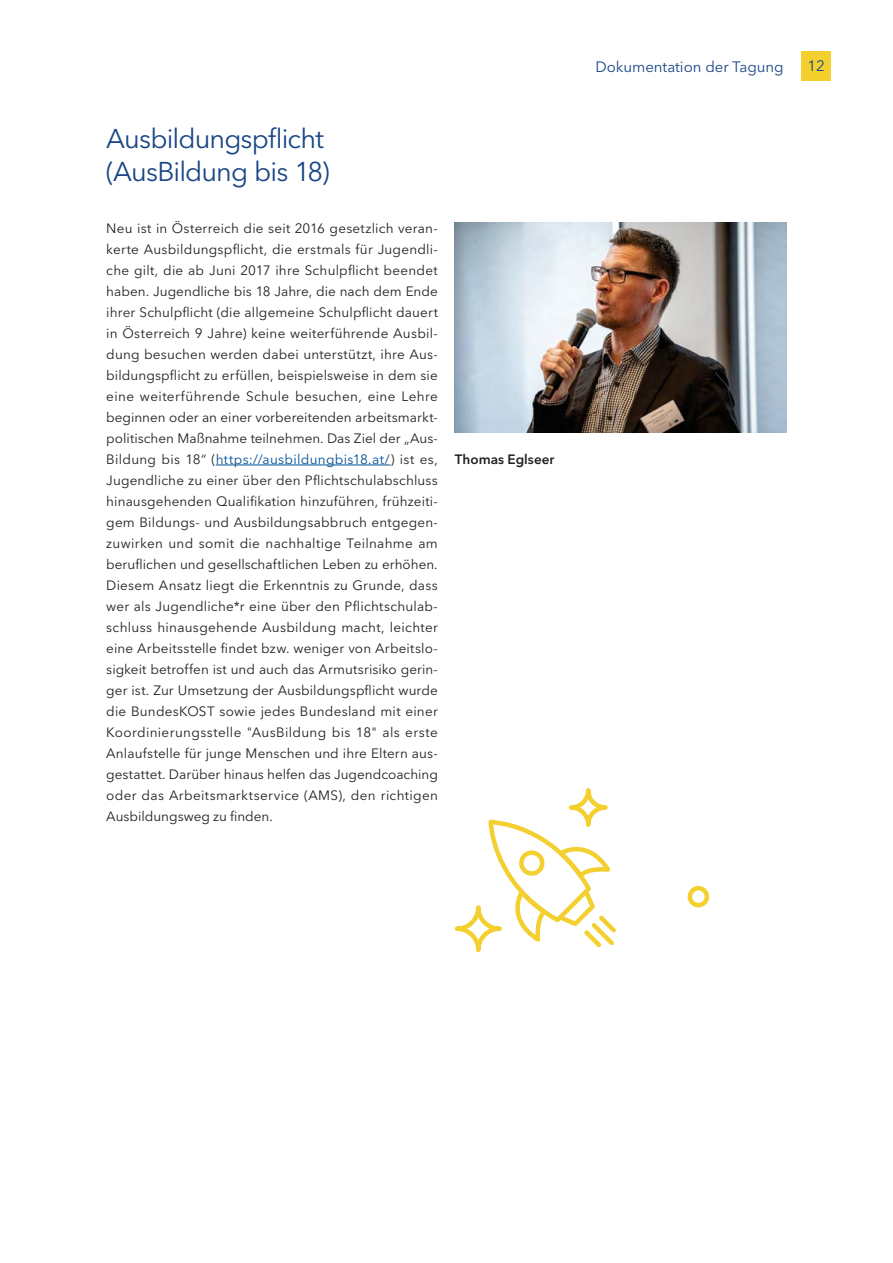
<style>
.page{position:relative;width:893px;height:1263px;background:#fff}
.page>*{position:absolute;margin:0;border:0;box-sizing:border-box;transform-origin:0 0}
.t1{font:27px/33px "Avenir Next LT Pro";letter-spacing:-.03em;color:#194585}
.t2{font:15px "Avenir Next LT Pro";color:#194585}
.t3{font:13.5px/21px "Avenir Next LT Pro";letter-spacing:.02em;color:#231f20;text-align:justify}
.t4{font:600 13.5px "Avenir Next LT Pro";letter-spacing:.005em;color:#231f20}
.s1{color:#005196}
</style>
<div class="page">
<div style="left:801px;top:51px;width:30px;height:30px;background:#f3d02e"></div>
<hr style="left:216px;top:465px;width:174px;height:1px;background:#005196">
<img style="left:455px;top:223px;width:331px;height:209px">
<div style="left:455px;top:905px;width:47px;height:47px;border:4px solid #f3d02f;border-radius:50%"></div>
<div style="left:569px;top:788px;width:39px;height:39px;border:4px solid #f3d02f;border-radius:50%"></div>
<svg style="left:486px;top:822px;width:130px;height:129px"></svg>
<div style="left:688px;top:886px;width:21px;height:21px;border:4px solid #f3d02f;border-radius:50%"></div>
<h1 class="t1" style="left:106px;top:125px;width:225px">Ausbildungspflicht (AusBildung bis 18)</h1>
<p class="t3" style="left:106px;top:219px;width:333px">Neu ist in Österreich die seit 2016 gesetzlich veran&shy;kerte Ausbildungspflicht, die erstmals für Jugendli&shy;che gilt, die ab Juni 2017 ihre Schulpflicht beendet haben. Jugendliche bis 18 Jahre, die nach dem Ende ihrer Schulpflicht (die allgemeine Schulpflicht dauert in Österreich 9 Jahre) keine weiterführende Ausbil&shy;dung besuchen werden dabei unterstützt, ihre Aus&shy;bildungspflicht zu erfüllen, beispielsweise in dem sie eine weiterführende Schule besuchen, eine Lehre beginnen oder an einer vorbereitenden arbeitsmarkt&shy;politischen Maßnahme teilnehmen. Das Ziel der „Aus-Bildung bis 18“ (<span class="s1">https://ausbildungbis18.at/</span>) ist es, Jugendliche zu einer über den Pflichtschulabschluss hinausgehenden Qualifikation hinzuführen, frühzeiti&shy;gem Bildungs- und Ausbildungsabbruch entgegen&shy;zuwirken und somit die nachhaltige Teilnahme am beruflichen und gesellschaftlichen Leben zu erhöhen.<br>Diesem Ansatz liegt die Erkenntnis zu Grunde, dass wer als Jugendliche*r eine über den Pflichtschulab&shy;schluss hinausgehende Ausbildung macht, leichter eine Arbeitsstelle findet bzw. weniger von Arbeitslo&shy;sigkeit betroffen ist und auch das Armutsrisiko gerin&shy;ger ist. Zur Umsetzung der Ausbildungspflicht wurde die BundesKOST sowie jedes Bundesland mit einer Koordinierungsstelle "AusBildung bis 18" als erste Anlaufstelle für junge Menschen und ihre Eltern aus&shy;gestattet. Darüber hinaus helfen das Jugendcoaching oder das Arbeitsmarktservice (AMS), den richtigen Ausbildungsweg zu finden.</p>
<p class="t4" style="left:455px;top:454px;width:101px">Thomas Eglseer</p>
<p class="t2" style="left:595px;top:61px;width:190px">Dokumentation der Tagung</p>
<p class="t2" style="left:807px;top:60px;width:19px">12</p>
</div>
